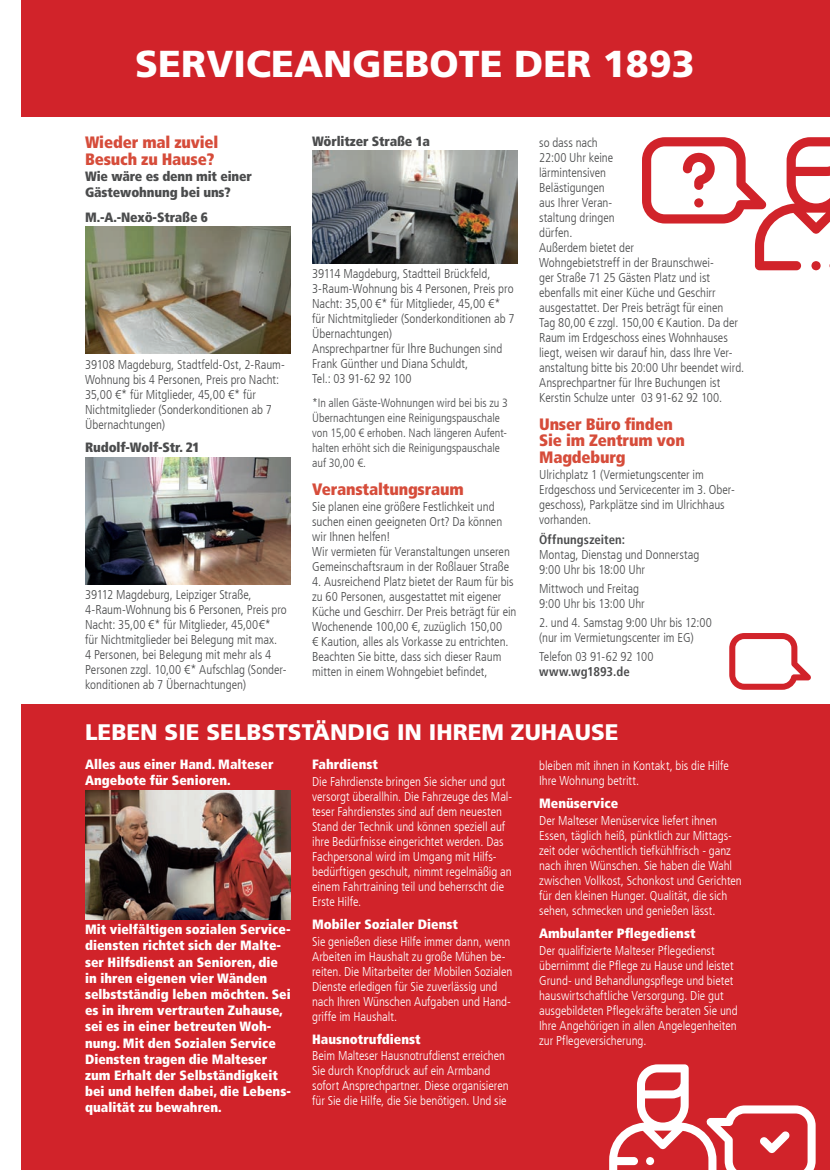
<style>
.page{position:relative;width:830px;height:1170px;background:#fff}
.page>*{position:absolute;margin:0;border:0;box-sizing:border-box;transform-origin:0 0}
.t1{font:900 37.5px "Frutiger LT Std";color:#fff}
.t2{font:900 22.5px "Frutiger LT Std";color:#fff}
.t3{font:900 condensed 16.5px/16.5px "Frutiger LT Std";letter-spacing:-.01em;color:#d64c3a}
.t4{font:900 condensed 13.5px/16.2px "Frutiger LT Std";color:#fff}
.t5{font:900 condensed 13.5px/16.2px "Frutiger LT Std";letter-spacing:-.01em;color:#4b4c4d}
.t6{font:300 condensed 12.75px/15px "Frutiger LT";color:#4b4c4d}
.t7{font:300 condensed 12.75px/15px "Frutiger LT";color:#fff}
.t8{font:700 condensed 12.75px "Frutiger LT";letter-spacing:.01em;color:#4b4c4d}
.t9{font:300 condensed 12px/15px "Frutiger LT";color:#4b4c4d}
.s1{font-size:13.5px}
</style>
<div class="page">
<img style="left:85px;top:227px;width:205px;height:127px">
<img style="left:85px;top:457px;width:205px;height:127px">
<img style="left:312px;top:151px;width:205px;height:112px">
<svg style="left:642px;top:137px;width:187px;height:133px"></svg>
<svg style="left:729px;top:633px;width:81px;height:56px"></svg>
<div style="left:21px;top:704px;width:808px;height:465px;background:#d1232a"></div>
<div style="left:21px;top:0;width:808px;height:117px;background:#d1232a"></div>
<img style="left:85px;top:790px;width:206px;height:129px">
<svg style="left:609px;top:1064px;width:206px;height:105px"></svg>
<h1 class="t1" style="left:135px;top:41px;width:560px">SERVICEANGEBOTE DER 1893</h1>
<p class="t3" style="left:85px;top:134px;width:135px">Wieder mal zuviel<br>Besuch zu Hause?</p>
<p class="t5" style="left:85px;top:168px;width:168px">Wie wäre es denn mit einer<br>Gästewohnung bei uns?</p>
<p class="t5" style="left:85px;top:209px;width:124px">M.-A.-Nexö-Straße 6</p>
<p class="t6" style="left:85px;top:357px;width:201px">39108 Magdeburg, Stadtfeld-Ost, 2-Raum-Wohnung bis 4 Personen, Preis pro Nacht:<br>35,00 €* für Mitglieder, 45,00 €* für Nichtmitglieder (Sonderkonditionen ab 7<br>Übernachtungen)</p>
<p class="t5" style="left:85px;top:439px;width:116px">Rudolf-Wolf-Str. 21</p>
<p class="t6" style="left:85px;top:587px;width:203px">39112 Magdeburg, Leipziger Straße, 4-Raum-Wohnung bis 6 Personen, Preis pro Nacht: 35,00 €* für Mitglieder, 45,00€* für Nichtmitglieder bei Belegung mit max.<br>4 Personen, bei Belegung mit mehr als 4<br>Personen zzgl. 10,00 €* Aufschlag (Sonder&shy;konditionen ab 7 Übernachtungen)</p>
<p class="t5" style="left:312px;top:133px;width:119px">Wörlitzer Straße 1a</p>
<p class="t6" style="left:312px;top:266px;width:204px">39114 Magdeburg, Stadtteil Brückfeld, 3-Raum-Wohnung bis 4 Personen, Preis pro Nacht: 35,00 €* für Mitglieder, 45,00 €* für Nichtmitglieder (Sonderkonditionen ab 7<br>Übernachtungen)<br>Ansprechpartner für <span class="s1">Ihre</span> Buchungen sind Frank Günther und Diana Schuldt,<br>Tel.: 03 91-62 92 100</p>
<p class="t9" style="left:312px;top:395px;width:197px">*In allen Gäste-Wohnungen wird bei bis zu 3<br>Übernachtungen eine Reinigungspauschale von 15,00 € erhoben. Nach längeren Aufent&shy;halten erhöht sich die Reinigungspauschale auf 30,00 €.</p>
<p class="t3" style="left:312px;top:480px;width:153px">Veranstaltungsraum</p>
<p class="t6" style="left:312px;top:499px;width:199px">Sie planen eine größere Festlichkeit und suchen einen geeigneten Ort? Da können wir Ihnen helfen!<br>Wir vermieten für Veranstaltungen unseren Gemeinschaftsraum in der Roßlauer Straße</p>
<p class="t6" style="left:312px;top:574px;width:206px">4. Ausreichend Platz bietet der Raum für bis zu 60 Personen, ausgestattet mit eigener Küche und Geschirr. Der Preis beträgt für ein Wochenende 100,00 €, zuzüglich 150,00<br>€ Kaution, alles als Vorkasse zu entrichten.<br>Beachten Sie bitte, dass sich dieser Raum mitten in einem Wohngebiet befindet,</p>
<p class="t6" style="left:539px;top:135px;width:206px">so dass nach<br>22:00 Uhr keine<br>lärmintensiven<br>Belästigungen<br>aus Ihrer Veran-<br>staltung dringen<br>dürfen.<br>Außerdem bietet der<br>Wohngebietstreff in der Braunschwei-<br>ger Straße 71 25 Gästen Platz und ist ebenfalls mit einer Küche und Geschirr ausgestattet. Der Preis beträgt für einen<br>Tag 80,00 € zzgl. 150,00 € Kaution. Da der<br>Raum im Erdgeschoss eines Wohnhauses liegt, weisen wir darauf hin, dass Ihre Ver&shy;anstaltung bitte bis 20:00 Uhr beendet wird.<br>Ansprechpartner für Ihre Buchungen ist<br>Kerstin Schulze unter 03 91-62 92 100.</p>
<p class="t3" style="left:539px;top:415px;width:147px">Unser Büro finden<br>Sie im Zentrum von<br>Magdeburg</p>
<p class="t6" style="left:539px;top:467px;width:197px">Ulrichplatz 1 (Vermietungscenter im Erdgeschoss und Servicecenter im 3. Ober&shy;geschoss), Parkplätze sind im Ulrichhaus vorhanden.</p>
<p class="t8" style="left:539px;top:531px;width:87px">Öffnungszeiten:</p>
<p class="t6" style="left:539px;top:546px;width:161px">Montag, Dienstag und Donnerstag<br>9:00 Uhr bis 18:00 Uhr</p>
<p class="t6" style="left:539px;top:581px;width:107px">Mittwoch und Freitag<br>9:00 Uhr bis 13:00 Uhr</p>
<p class="t6" style="left:539px;top:615px;width:174px">2. und 4. Samstag 9:00 Uhr bis 12:00 (nur im Vermietungscenter im EG)</p>
<p class="t6" style="left:539px;top:649px;width:116px">Telefon 03 91-62 92 100</p>
<p class="t8" style="left:539px;top:664px;width:92px">www.wg1893.de</p>
<h2 class="t2" style="left:85px;top:718px;width:534px">LEBEN SIE SELBSTSTÄNDIG IN IHREM ZUHAUSE</h2>
<p class="t4" style="left:85px;top:756px;width:190px">Alles aus einer Hand. Malteser<br>Angebote für Senioren.</p>
<p class="t4" style="left:85px;top:921px;width:207px">Mit vielfältigen sozialen Service&shy;diensten richtet sich der Malte&shy;ser Hilfsdienst an Senioren, die in ihren eigenen vier Wänden selbstständig leben möchten. Sei es in ihrem vertrauten Zuhause, sei es in einer betreuten Woh&shy;nung. Mit den Sozialen Service<br>Diensten tragen die Malteser zum Erhalt der Selbständigkeit bei und helfen dabei, die Lebens&shy;qualität zu bewahren.</p>
<p class="t4" style="left:312px;top:756px;width:67px">Fahrdienst</p>
<p class="t7" style="left:312px;top:774px;width:202px">Die Fahrdienste bringen Sie sicher und gut versorgt überallhin. Die Fahrzeuge des Mal&shy;teser Fahrdienstes sind auf dem neuesten Stand der Technik und können speziell auf ihre Bedürfnisse eingerichtet werden. Das Fachpersonal wird im Umgang mit Hilfs&shy;bedürftigen geschult, nimmt regelmäßig an einem Fahrtraining teil und beherrscht die Erste Hilfe.</p>
<p class="t4" style="left:312px;top:916px;width:147px">Mobiler Sozialer Dienst</p>
<p class="t7" style="left:312px;top:933px;width:202px">Sie genießen diese Hilfe immer dann, wenn Arbeiten im Haushalt zu große Mühen be&shy;reiten. Die Mitarbeiter der Mobilen Sozialen Dienste erledigen für Sie zuverlässig und nach Ihren Wünschen Aufgaben und Hand&shy;griffe im Haushalt.</p>
<p class="t4" style="left:312px;top:1030px;width:110px">Hausnotrufdienst</p>
<p class="t7" style="left:312px;top:1048px;width:198px">Beim Malteser Hausnotrufdienst erreichen Sie durch Knopfdruck auf ein Armband sofort Ansprechpartner. Diese organisieren für Sie die Hilfe, die Sie benötigen. Und sie</p>
<p class="t7" style="left:539px;top:758px;width:191px">bleiben mit ihnen in Kontakt, bis die Hilfe<br>Ihre Wohnung betritt.</p>
<p class="t4" style="left:539px;top:795px;width:81px">Menüservice</p>
<p class="t7" style="left:539px;top:813px;width:204px">Der Malteser Menüservice liefert ihnen Essen, täglich heiß, pünktlich zur Mittags&shy;zeit oder wöchentlich tiefkühlfrisch - ganz nach ihren Wünschen. Sie haben die Wahl zwischen Vollkost, Schonkost und Gerichten für den kleinen Hunger. Qualität, die sich sehen, schmecken und genießen lässt.</p>
<p class="t4" style="left:539px;top:925px;width:158px">Ambulanter Pflegedienst</p>
<p class="t7" style="left:539px;top:942px;width:200px">Der qualifizierte Malteser Pflegedienst übernimmt die Pflege zu Hause und leistet Grund- und Behandlungspflege und bietet hauswirtschaftliche Versorgung. Die gut ausgebildeten Pflegekräfte beraten Sie und Ihre Angehörigen in allen Angelegenheiten zur Pflegeversicherung.</p>
</div>
